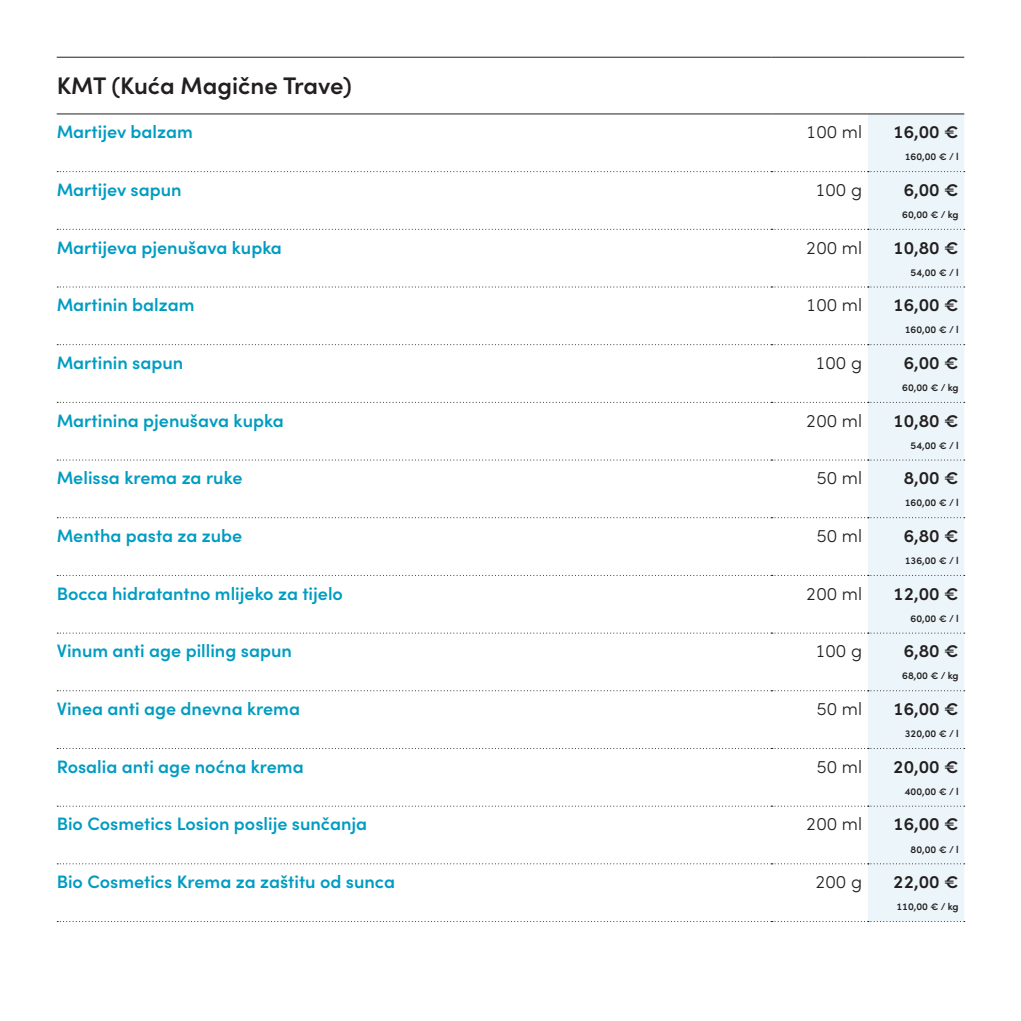
<style>
.page{position:relative;width:1021px;height:1021px;background:#fff}
.page>*{position:absolute;margin:0;border:0;box-sizing:border-box;transform-origin:0 0}
.MEDnaslov{font:600 24px "Sofia Pro";color:#231f20}
.postavka{font:600 18px "Sofia Pro";color:#009cc2}
.cena{font:600 18px "Sofia Pro";color:#231f20}
.minute{font:300 18px "Sofia Pro";color:#231f20}
.cena-2{font:600 10px "Sofia Pro";color:#231f20}
</style>
<div class="page">
<div style="left:867px;top:114px;width:97px;height:807px;background:#ecf5f9"></div>
<hr style="left:57px;top:57px;width:714px;height:1px;background:#231f20">
<hr style="left:771px;top:57px;width:96px;height:1px;background:#231f20">
<hr style="left:867px;top:57px;width:97px;height:1px;background:#231f20">
<hr style="left:57px;top:113px;width:714px;height:1px;background:#231f20">
<hr style="left:771px;top:113px;width:96px;height:1px;background:#231f20">
<hr style="left:867px;top:113px;width:97px;height:1px;background:#231f20">
<svg style="left:57px;top:171px;width:907px;height:1px"></svg>
<svg style="left:57px;top:229px;width:907px;height:1px"></svg>
<svg style="left:57px;top:286px;width:907px;height:1px"></svg>
<svg style="left:57px;top:344px;width:907px;height:1px"></svg>
<svg style="left:57px;top:402px;width:907px;height:1px"></svg>
<svg style="left:57px;top:459px;width:907px;height:1px"></svg>
<svg style="left:57px;top:517px;width:907px;height:1px"></svg>
<svg style="left:57px;top:575px;width:907px;height:1px"></svg>
<svg style="left:57px;top:632px;width:907px;height:1px"></svg>
<svg style="left:57px;top:690px;width:907px;height:1px"></svg>
<svg style="left:57px;top:748px;width:907px;height:1px"></svg>
<svg style="left:57px;top:805px;width:907px;height:1px"></svg>
<svg style="left:57px;top:863px;width:907px;height:1px"></svg>
<svg style="left:57px;top:921px;width:907px;height:1px"></svg>
<p class="MEDnaslov" style="left:57px;top:68px;width:296px">KMT (Kuća Magične Trave)</p>
<p class="postavka" style="left:57px;top:118px;width:138px">Martijev balzam</p>
<p class="minute" style="left:805px;top:119px;width:58px">100 ml</p>
<p class="cena" style="left:893px;top:118px;width:67px">16,00 €</p>
<p class="cena-2" style="left:904px;top:149px;width:55px">160,00 € / l</p>
<p class="postavka" style="left:57px;top:176px;width:126px">Martijev sapun</p>
<p class="minute" style="left:815px;top:177px;width:49px">100 g</p>
<p class="cena" style="left:903px;top:176px;width:56px">6,00 €</p>
<p class="cena-2" style="left:902px;top:207px;width:58px">60,00 € / kg</p>
<p class="postavka" style="left:57px;top:234px;width:227px">Martijeva pjenušava kupka</p>
<p class="minute" style="left:805px;top:234px;width:58px">200 ml</p>
<p class="cena" style="left:893px;top:234px;width:67px">10,80 €</p>
<p class="cena-2" style="left:910px;top:264px;width:49px">54,00 € / l</p>
<p class="postavka" style="left:57px;top:291px;width:139px">Martinin balzam</p>
<p class="minute" style="left:805px;top:292px;width:58px">100 ml</p>
<p class="cena" style="left:893px;top:291px;width:67px">16,00 €</p>
<p class="cena-2" style="left:904px;top:322px;width:55px">160,00 € / l</p>
<p class="postavka" style="left:57px;top:349px;width:128px">Martinin sapun</p>
<p class="minute" style="left:815px;top:349px;width:49px">100 g</p>
<p class="cena" style="left:903px;top:349px;width:56px">6,00 €</p>
<p class="cena-2" style="left:902px;top:380px;width:58px">60,00 € / kg</p>
<p class="postavka" style="left:57px;top:407px;width:228px">Martinina pjenušava kupka</p>
<p class="minute" style="left:805px;top:407px;width:58px">200 ml</p>
<p class="cena" style="left:893px;top:407px;width:67px">10,80 €</p>
<p class="cena-2" style="left:910px;top:437px;width:49px">54,00 € / l</p>
<p class="postavka" style="left:57px;top:464px;width:187px">Melissa krema za ruke</p>
<p class="minute" style="left:816px;top:465px;width:47px">50 ml</p>
<p class="cena" style="left:903px;top:464px;width:56px">8,00 €</p>
<p class="cena-2" style="left:904px;top:495px;width:55px">160,00 € / l</p>
<p class="postavka" style="left:57px;top:522px;width:187px">Mentha pasta za zube</p>
<p class="minute" style="left:816px;top:522px;width:47px">50 ml</p>
<p class="cena" style="left:903px;top:522px;width:56px">6,80 €</p>
<p class="cena-2" style="left:904px;top:553px;width:55px">136,00 € / l</p>
<p class="postavka" style="left:57px;top:580px;width:288px">Bocca hidratantno mlijeko za tijelo</p>
<p class="minute" style="left:805px;top:580px;width:58px">200 ml</p>
<p class="cena" style="left:893px;top:580px;width:67px">12,00 €</p>
<p class="cena-2" style="left:910px;top:610px;width:49px">60,00 € / l</p>
<p class="postavka" style="left:57px;top:637px;width:237px">Vinum anti age pilling sapun</p>
<p class="minute" style="left:815px;top:638px;width:49px">100 g</p>
<p class="cena" style="left:903px;top:637px;width:56px">6,80 €</p>
<p class="cena-2" style="left:902px;top:668px;width:58px">68,00 € / kg</p>
<p class="postavka" style="left:57px;top:695px;width:245px">Vinea anti age dnevna krema</p>
<p class="minute" style="left:816px;top:695px;width:47px">50 ml</p>
<p class="cena" style="left:893px;top:695px;width:67px">16,00 €</p>
<p class="cena-2" style="left:904px;top:726px;width:55px">320,00 € / l</p>
<p class="postavka" style="left:57px;top:752px;width:248px">Rosalia anti age noćna krema</p>
<p class="minute" style="left:816px;top:753px;width:47px">50 ml</p>
<p class="cena" style="left:893px;top:752px;width:67px">20,00 €</p>
<p class="cena-2" style="left:904px;top:783px;width:55px">400,00 € / l</p>
<p class="postavka" style="left:57px;top:810px;width:312px">Bio Cosmetics Losion poslije sunčanja</p>
<p class="minute" style="left:805px;top:811px;width:58px">200 ml</p>
<p class="cena" style="left:893px;top:810px;width:67px">16,00 €</p>
<p class="cena-2" style="left:910px;top:841px;width:49px">80,00 € / l</p>
<p class="postavka" style="left:57px;top:868px;width:340px">Bio Cosmetics Krema za zaštitu od sunca</p>
<p class="minute" style="left:815px;top:868px;width:49px">200 g</p>
<p class="cena" style="left:893px;top:868px;width:67px">22,00 €</p>
<p class="cena-2" style="left:896px;top:899px;width:64px">110,00 € / kg</p>
</div>
